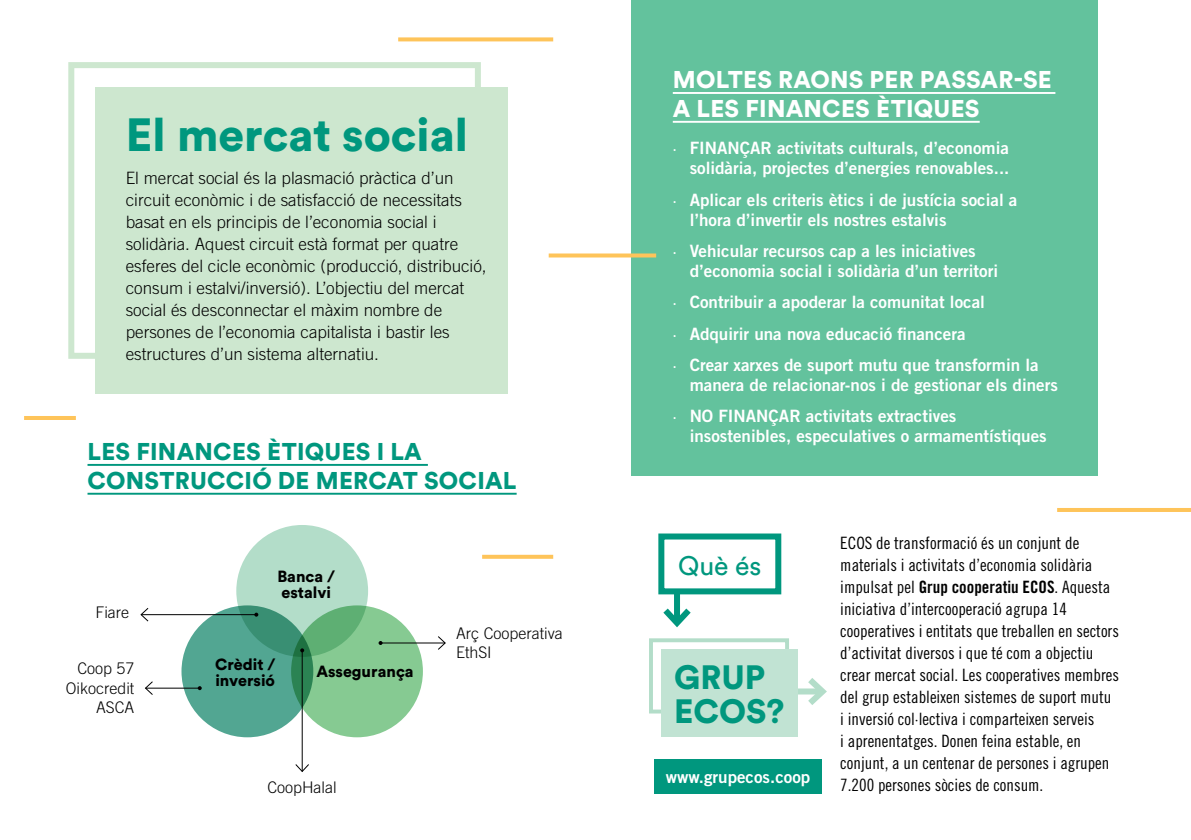
<style>
.page{position:relative;width:1191px;height:840px;background:#fff}
.page>*{position:absolute;margin:0;border:0;box-sizing:border-box;transform-origin:0 0}
.t1{font:900 46px "Circular Std";color:#00977e}
.t2{font:900 33.4px/34.2px "Circular Std";color:#00977e}
.t3{font:26.6px "Circular Std";color:#00977e}
.t4{font:900 24px "Circular Std";letter-spacing:.01em;color:#00977e}
.t5{font:900 24px "Circular Std";letter-spacing:.01em;color:#fff}
.t6{font:17px/20px "Trade Gothic LT Std Bd 2";color:#fff}
.t7{font:17px/22px "Trade Gothic LT Std Cn 18";color:#000}
.t8{font:300 17px/22px "Trade Gothic LT Std";color:#000}
.t9{font:17px "Trade Gothic LT Std Bd Cn 20";color:#000}
.t10{font:300 16px/19.2px "Trade Gothic LT Std";color:#000;text-align:right}
.t11{font:900 16px/16px "Circular Std";color:#000}
.s1{font-family:"Minion Pro"}
.s2{font-family:"Trade Gothic LT Std Cn 18"}
</style>
<div class="page">
<div style="left:631px;top:0;width:466px;height:475px;background:#63c29d"></div>
<div style="left:68px;top:62px;width:413px;height:296px;border:6px solid #cde7cf"></div>
<div style="left:181px;top:605px;width:132px;height:131px;background:#52a692;border-radius:50%"></div>
<div style="left:291px;top:605px;width:132px;height:131px;background:#86ca92;border-radius:50%"></div>
<svg style="left:236px;top:524px;width:132px;height:132px;background:#96cbb0"></svg>
<hr style="left:380px;top:642px;width:65px;height:1px;background:#000">
<svg style="left:437px;top:636px;width:9px;height:14px"></svg>
<hr style="left:145px;top:687px;width:55px;height:1px;background:#000">
<svg style="left:145px;top:681px;width:9px;height:14px"></svg>
<hr style="left:141px;top:613px;width:115px;height:1px;background:#000">
<svg style="left:140px;top:608px;width:9px;height:14px"></svg>
<svg style="left:254px;top:612px;width:4px;height:4px"></svg>
<hr style="left:302px;top:650px;width:1px;height:121px;background:#000">
<svg style="left:295px;top:762px;width:14px;height:10px"></svg>
<svg style="left:300px;top:648px;width:4px;height:4px"></svg>
<hr style="left:87px;top:463px;width:341px;height:2px;background:#00977e">
<hr style="left:87px;top:492px;width:429px;height:2px;background:#00977e">
<div style="left:95px;top:87px;width:413px;height:306px;background:#cde7cf"></div>
<svg style="left:398px;top:37px;width:155px;height:4px"></svg>
<svg style="left:482px;top:554px;width:71px;height:4px"></svg>
<hr style="left:24px;top:416px;width:52px;height:4px;background:#fec45a">
<svg style="left:1057px;top:508px;width:134px;height:3px"></svg>
<svg style="left:549px;top:253px;width:107px;height:4px"></svg>
<hr style="left:673px;top:92px;width:382px;height:2px;background:#fff">
<hr style="left:673px;top:121px;width:306px;height:2px;background:#fff">
<div style="left:654px;top:759px;width:167px;height:34px;background:#00977e"></div>
<div style="left:649px;top:638px;width:140px;height:75px;border:4px solid #b3ddc9"></div>
<div style="left:674px;top:590px;width:6px;height:32px;background:#00977e"></div>
<svg style="left:663px;top:608px;width:28px;height:20px"></svg>
<svg style="left:797px;top:688px;width:4px;height:6px"></svg>
<svg style="left:801px;top:678px;width:26px;height:27px"></svg>
<div style="left:658px;top:533px;width:123px;height:61px;border:6px solid #00977e"></div>
<div style="left:661px;top:648px;width:136px;height:88px;background:#c1e3d3"></div>
<h1 class="t1" style="left:126px;top:104px;width:344px">EL MERCAT SOCIAL</h1>
<p class="t8" style="left:126px;top:167px;width:362px">El mercat social és la plasmació pràctica d’un circuit econòmic i de satisfacció de necessitats basat en els principis de l’economia social i solidària. Aquest circuit està format per quatre esferes del cicle econòmic (producció, distribució, consum i estalvi/inversió). L’objectiu del mercat social és desconnectar el màxim nombre de persones de l’economia capitalista i bastir les estructures d’un sistema alternatiu.</p>
<h3 class="t4" style="left:87px;top:435px;width:143px">LES FI NANCES</h3>
<h3 class="t4" style="left:267px;top:435px;width:139px">ÈTIQUES ILA</h3>
<h3 class="t4" style="left:87px;top:464px;width:73px">CONSTR</h3>
<h3 class="t4" style="left:190px;top:464px;width:33px">UCCI</h3>
<h3 class="t4" style="left:252px;top:464px;width:81px">Ó DE MERCAT</h3>
<h3 class="t4" style="left:424px;top:464px;width:17px">SOCIAL</h3>
<p class="t10" style="left:95px;top:602px;width:35px">Fiare</p>
<p class="t10" style="left:66px;top:658px;width:70px">Coop 57<br>Oikocredit<br>ASCA</p>
<p class="t11" style="left:277px;top:567px;width:59px">BANCA /<br>ESTALVI</p>
<p class="t11" style="left:215px;top:655px;width:62px">CRÈDIT /<br>INVERSIÓ</p>
<p class="t11" style="left:316px;top:662px;width:99px">ASSEGURANÇA</p>
<p class="t10" style="left:267px;top:777px;width:71px">CoopHalal</p>
<p class="t10" style="left:456px;top:622px;width:108px;text-align:left">Arç Cooperativa<br>EthSI</p>
<h3 class="t5" style="left:673px;top:64px;width:40px">MOLTES</h3>
<h3 class="t5" style="left:778px;top:64px;width:18px">RAO</h3>
<h3 class="t5" style="left:830px;top:64px;width:55px">NS PER</h3>
<h3 class="t5" style="left:920px;top:64px;width:17px">PASSAR</h3>
<h3 class="t5" style="left:1013px;top:64px;width:24px">-SE</h3>
<h3 class="t5" style="left:673px;top:93px;width:39px">A LES</h3>
<h3 class="t5" style="left:745px;top:93px;width:94px">FI NANCES</h3>
<h3 class="t5" style="left:876px;top:93px;width:89px">ÈTIQUES</h3>
<p class="t6" style="left:672px;top:138px;width:338px;text-align:right"><span class="s1">·</span> FINANÇAR activitats culturals, d’economia solidària, projectes d’energies renovables...</p>
<p class="t6" style="left:689px;top:189px;width:329px;text-indent:-17px"><span class="s1">·</span> Aplicar els criteris ètics i de justícia social a l’hora d’invertir els nostres estalvis</p>
<p class="t6" style="left:689px;top:240px;width:310px;text-indent:-17px"><span class="s1">·</span> Vehicular recursos cap a les iniciatives d’economia social i solidària d’un territori</p>
<p class="t6" style="left:672px;top:286px;width:367px;line-height:31.4px"><span class="s1">·</span> Contribuir a apoderar la comunitat local<br><span class="s1">·</span> Adquirir una nova educació financera<br><span class="s1">·</span> Crear xarxes de suport mutu que transformin la</p>
<p class="t6" style="left:672px;top:369px;width:387px;line-height:31.4px;text-indent:17px">manera de relacionar-nos i de gestionar els diners <span class="s1">·</span> NO FINANÇAR activitats extractives</p>
<p class="t6" style="left:689px;top:426px;width:358px">insostenibles, especulatives o armamentístiques</p>
<h3 class="t3" style="left:678px;top:549px;width:85px">Què és</h3>
<h2 class="t2" style="left:674px;top:659px;width:112px">GRUP<br>ECOS?</h2>
<p class="t6" style="left:666px;top:766px;width:146px">www.grupecos.coop</p>
<p class="t7" style="left:840px;top:531px;width:254px">ECOS de transformació és un conjunt de materials i activitats d’economia solidària</p>
<p class="t9" style="left:840px;top:576px;width:191px"><span class="s2">impulsat pel</span> Grup cooperatiu ECOS</p>
<p class="t7" style="left:840px;top:575px;width:280px;text-indent:214px">. Aquesta iniciativa d’intercooperació agrupa 14 cooperatives i entitats que treballen en sectors d’activitat diversos i que té com a objectiu crear mercat social. Les cooperatives membres del grup estableixen sistemes de suport mutu i inversió col·lectiva i comparteixen serveis<br>i aprenentatges. Donen feina estable, en conjunt, a un centenar de persones i agrupen 7.200 persones sòcies de consum.</p>
</div>
